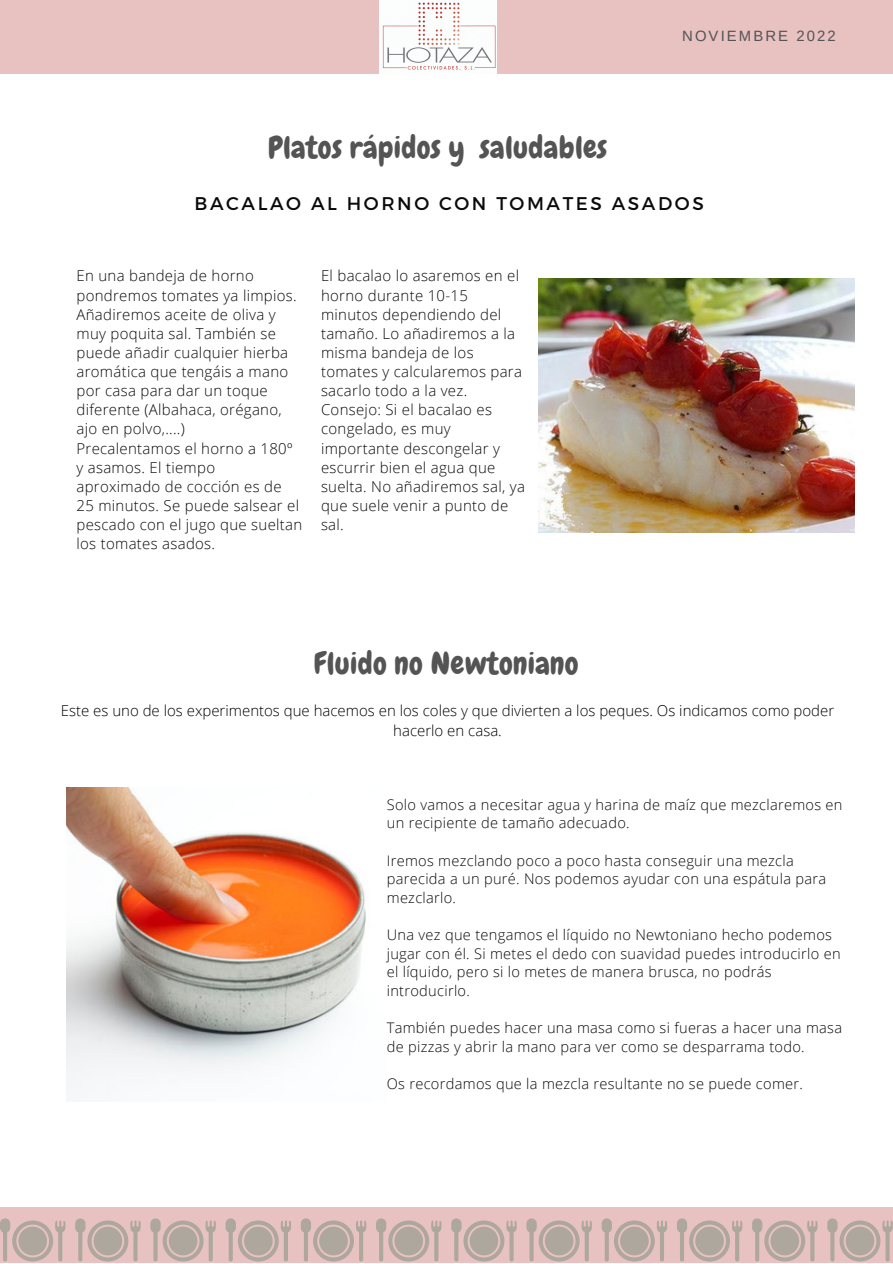
<style>
.page{position:relative;width:893px;height:1264px;background:#fff}
.page>*{position:absolute;margin:0;border:0;box-sizing:border-box;transform-origin:0 0}
.t1{font:30.75px "Chewy";letter-spacing:.01em;color:#545454}
.t2{font:18.3px "Montserrat";letter-spacing:.14em;color:#0a0a0a}
.t3{font:300 15px/19px "Open Sans";letter-spacing:.02em;color:#0a0a0a}
.t4{font:300 15px/20.2px "Open Sans";color:#000;text-align:center}
.t5{font:14.85px "Arimo";letter-spacing:.14em;color:#545454}
.t6{font:300 14.55px/18.6px "Open Sans";letter-spacing:.02em;color:#0a0a0a}
</style>
<div class="page">
<div style="left:0;top:0;width:892px;height:73px;background:#e8c1c1"></div>
<div style="left:0;top:1207px;width:892px;height:55px;background:#e8c1c1"></div>
<svg style="left:0;top:1218px;width:592px;height:43px"></svg>
<svg style="left:601px;top:1218px;width:291px;height:43px"></svg>
<img style="left:379px;top:0;width:117px;height:73px">
<img style="left:66px;top:787px;width:300px;height:304px">
<img style="left:538px;top:278px;width:316px;height:254px">
<h1 class="t1" style="left:268px;top:128px;width:340px">Platos rápidos y saludables</h1>
<p class="t5" style="left:682px;top:28px;width:155px">NOVIEMBRE 2022</p>
<p class="t2" style="left:195px;top:191px;width:510px">BACALAO AL HORNO CON TOMATES ASADOS</p>
<p class="t3" style="left:76px;top:266px;width:227px">En una bandeja de horno pondremos tomates ya limpios.<br>Añadiremos aceite de oliva y muy poquita sal. También se puede añadir cualquier hierba aromática que tengáis a mano por casa para dar un toque diferente (Albahaca, orégano, ajo en polvo,....)<br>Precalentamos el horno a 180º y asamos. El tiempo aproximado de cocción es de<br>25 minutos. Se puede salsear el pescado con el jugo que sueltan los tomates asados.</p>
<p class="t3" style="left:321px;top:266px;width:205px">El bacalao lo asaremos en el horno durante 10-15 minutos dependiendo del tamaño. Lo añadiremos a la misma bandeja de los tomates y calcularemos para sacarlo todo a la vez.<br>Consejo: Si el bacalao es congelado, es muy importante descongelar y escurrir bien el agua que suelta. No añadiremos sal, ya que suele venir a punto de sal.</p>
<h1 class="t1" style="left:314px;top:643px;width:266px">Fluido no Newtoniano</h1>
<p class="t4" style="left:61px;top:699px;width:774px">Este es uno de los experimentos que hacemos en los coles y que divierten a los peques. Os indicamos como poder hacerlo en casa.</p>
<p class="t6" style="left:387px;top:794px;width:457px">Solo vamos a necesitar agua y harina de maíz que mezclaremos en un recipiente de tamaño adecuado.</p>
<p class="t6" style="left:387px;top:850px;width:441px">Iremos mezclando poco a poco hasta conseguir una mezcla parecida a un puré. Nos podemos ayudar con una espátula para mezclarlo.</p>
<p class="t6" style="left:387px;top:925px;width:455px">Una vez que tengamos el líquido no Newtoniano hecho podemos jugar con él. Si metes el dedo con suavidad puedes introducirlo en el líquido, pero si lo metes de manera brusca, no podrás introducirlo.</p>
<p class="t6" style="left:387px;top:1018px;width:457px">También puedes hacer una masa como si fueras a hacer una masa de pizzas y abrir la mano para ver como se desparrama todo.</p>
<p class="t6" style="left:387px;top:1074px;width:417px">Os recordamos que la mezcla resultante no se puede comer.</p>
</div>
